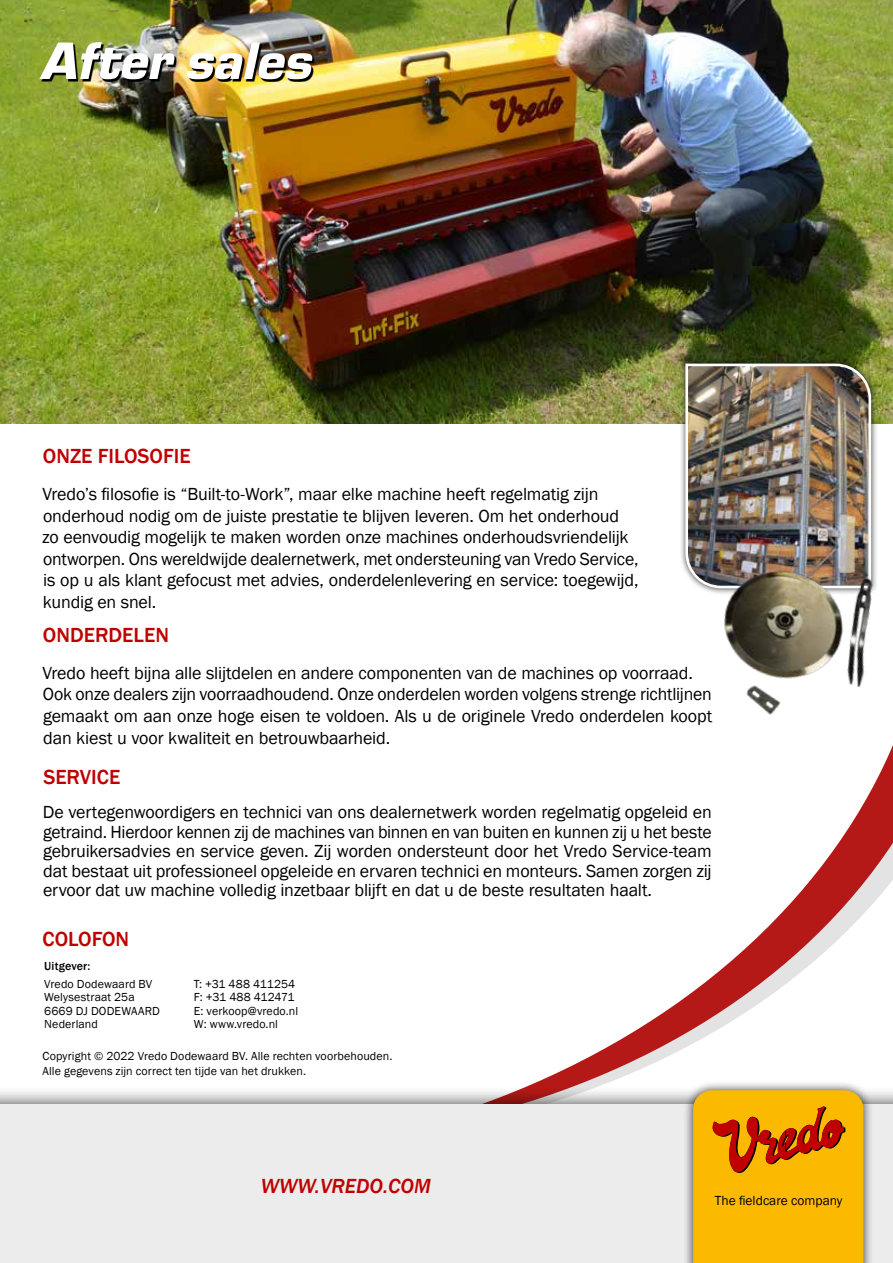
<style>
.page{position:relative;width:893px;height:1263px;background:#fff}
.page>*{position:absolute;margin:0;border:0;box-sizing:border-box;transform-origin:0 0}
.t1{font:italic 900 54.75px "Eurostile";color:#fff}
.t2{font:500 21px "Franklin Gothic";color:#c00000}
.t3{font:italic 500 21px "Franklin Gothic";color:#c00000}
.t4{font:18px/21.6px "Franklin Gothic";letter-spacing:-.01em;color:#000}
.t5{font:13.5px "Franklin Gothic";color:#000}
.t6{font:12px/13.5px "Franklin Gothic";letter-spacing:.01em;color:#000}
.t7{font:500 12px "Franklin Gothic";letter-spacing:.015em;color:#000}
</style>
<div class="page">
<svg style="left:528px;top:752px;width:365px;height:334px"></svg>
<div style="left:0;top:1086px;width:893px;height:177px;background:#000;opacity:.75"></div>
<div style="left:0;top:1104px;width:893px;height:159px;background:#ececec"></div>
<div style="left:683px;top:1080px;width:191px;height:183px;background:#000;opacity:.75"></div>
<svg style="left:693px;top:1090px;width:170px;height:173px;background:#f0a501"></svg>
<img style="left:0;top:0;width:893px;height:424px">
<img style="left:42px;top:44px;width:273px;height:38px">
<div style="left:679px;top:357px;width:198px;height:238px;background:#000;opacity:.75"></div>
<img style="left:684px;top:362px;width:188px;height:164px">
<img style="left:679px;top:526px;width:214px;height:226px">
<h1 class="t1" style="left:43px;top:21px;width:272px">After sales</h1>
<p class="t2" style="left:43px;top:443px;width:149px">ONZE FILOSOFIE</p>
<p class="t4" style="left:42px;top:483px;width:598px">Vredo’s filosofie is “Built-to-Work”, maar elke machine heeft regelmatig zijn onderhoud nodig om de juiste prestatie te blijven leveren. Om het onderhoud zo eenvoudig mogelijk te maken worden onze machines onderhoudsvriendelijk ontworpen. Ons wereldwijde dealernetwerk, met ondersteuning van Vredo Service, is op u als klant gefocust met advies, onderdelenlevering en service: toegewijd, kundig en snel.</p>
<p class="t2" style="left:43px;top:622px;width:128px">ONDERDELEN</p>
<p class="t4" style="left:42px;top:662px;width:671px">Vredo heeft bijna alle slijtdelen en andere componenten van de machines op voorraad.<br>Ook onze dealers zijn voorraadhoudend. Onze onderdelen worden volgens strenge richtlijnen gemaakt om aan onze hoge eisen te voldoen. Als u de originele Vredo onderdelen koopt dan kiest u voor kwaliteit en betrouwbaarheid.</p>
<p class="t2" style="left:43px;top:764px;width:78px">SERVICE</p>
<p class="t4" style="left:43px;top:803px;width:670px;line-height:19.5px;text-align:justify">De vertegenwoordigers en technici van ons dealernetwerk worden regelmatig opgeleid en getraind. Hierdoor kennen zij de machines van binnen en van buiten en kunnen zij u het beste gebruikersadvies en service geven. Zij worden ondersteunt door het Vredo Service-team dat bestaat uit professioneel opgeleide en ervaren technici en monteurs. Samen zorgen zij ervoor dat uw machine volledig inzetbaar blijft en dat u de beste resultaten haalt.</p>
<p class="t2" style="left:43px;top:925px;width:88px">COLOFON</p>
<p class="t7" style="left:44px;top:958px;width:48px">Uitgever:</p>
<p class="t6" style="left:44px;top:977px;width:117px">Vredo Dodewaard BV<br>Welysestraat 25a<br>6669 DJ DODEWAARD<br>Nederland</p>
<p class="t6" style="left:194px;top:977px;width:106px">T: +31 488 411254<br>F: +31 488 412471<br>E: verkoop@vredo.nl<br>W: www.vredo.nl</p>
<p class="t6" style="left:43px;top:1049px;width:351px;line-height:14.4px">Copyright © 2022 Vredo Dodewaard BV. Alle rechten voorbehouden.<br>Alle gegevens zijn correct ten tijde van het drukken.</p>
<p class="t3" style="left:261px;top:1172px;width:172px">WWW.VREDO.COM</p>
<p class="t5" style="left:715px;top:1192px;width:129px">The fieldcare company</p>
</div>
